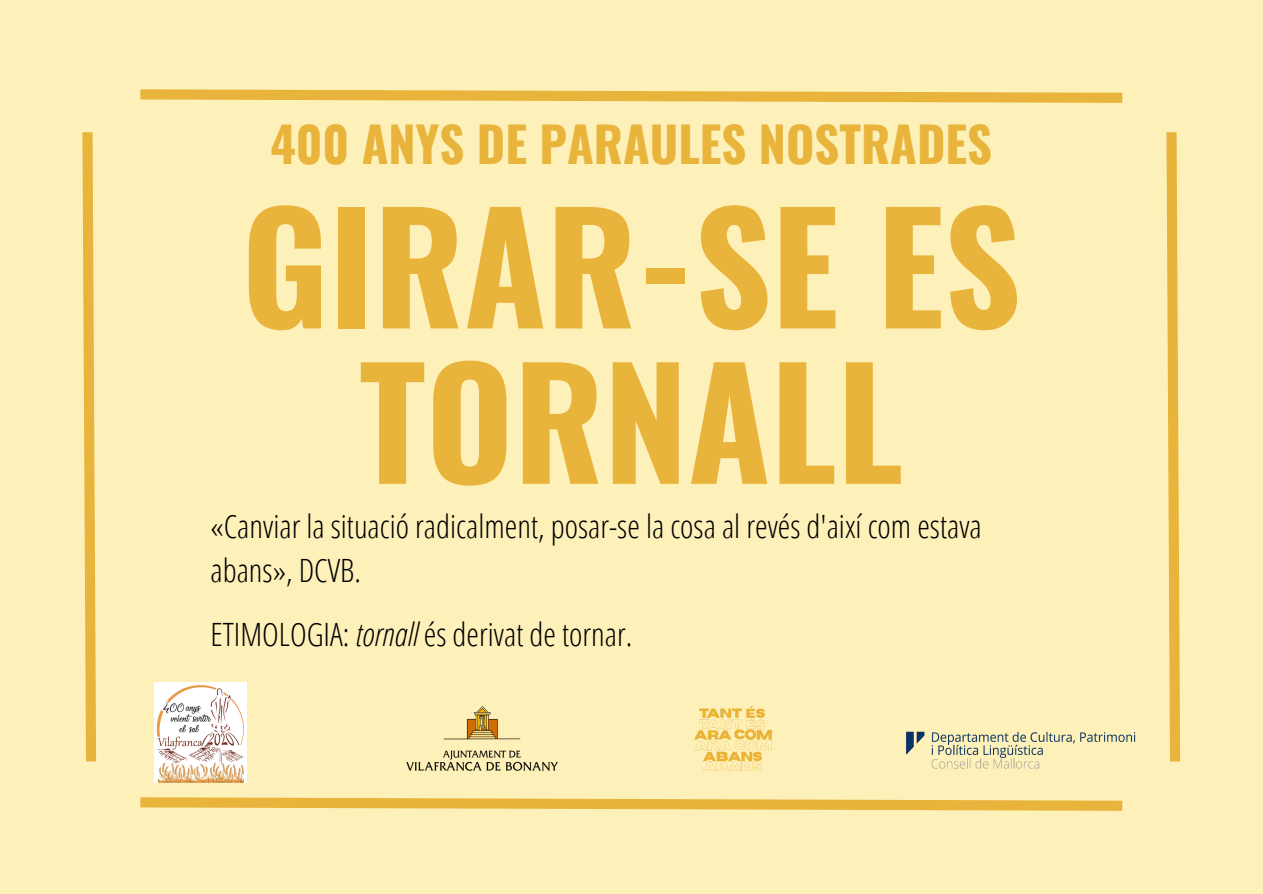
<style>
.page{position:relative;width:1263px;height:894px;background:#fff}
.page>*{position:absolute;margin:0;border:0;box-sizing:border-box;transform-origin:0 0}
.t1{font:700 150px/155.2px "Oswald";color:#e8b43b;text-align:center}
.t2{font:700 48.6px "Oswald";color:#e8b43b}
.t3{font:300 32.1px/43.8px "Open Sans Condensed";color:#000}
.s1{font-style:italic}
</style>
<div class="page">
<div style="left:0;top:0;width:1263px;height:893px;background:#fdf0b9"></div>
<svg style="left:140px;top:797px;width:983px;height:14px"></svg>
<svg style="left:82px;top:132px;width:14px;height:630px"></svg>
<svg style="left:140px;top:89px;width:983px;height:14px"></svg>
<svg style="left:1166px;top:132px;width:15px;height:630px"></svg>
<img style="left:407px;top:706px;width:150px;height:64px">
<img style="left:906px;top:731px;width:230px;height:38px">
<img style="left:694px;top:706px;width:78px;height:64px">
<img style="left:154px;top:682px;width:92px;height:100px">
<h2 class="t2" style="left:270px;top:106px;width:723px">400 ANYS DE PARAULES NOSTRADES</h2>
<h1 class="t1" style="left:242px;top:183px;width:781px">GIRAR-SE ES<br>TORNALL</h1>
<p class="t3" style="left:210px;top:503px;width:773px">«Canviar la situació radicalment, posar-se la cosa al revés d'així com estava abans», DCVB.</p>
<p class="t3" style="left:210px;top:611px;width:423px">ETIMOLOGIA: <span class="s1">tornall</span> és derivat de tornar.</p>
</div>
